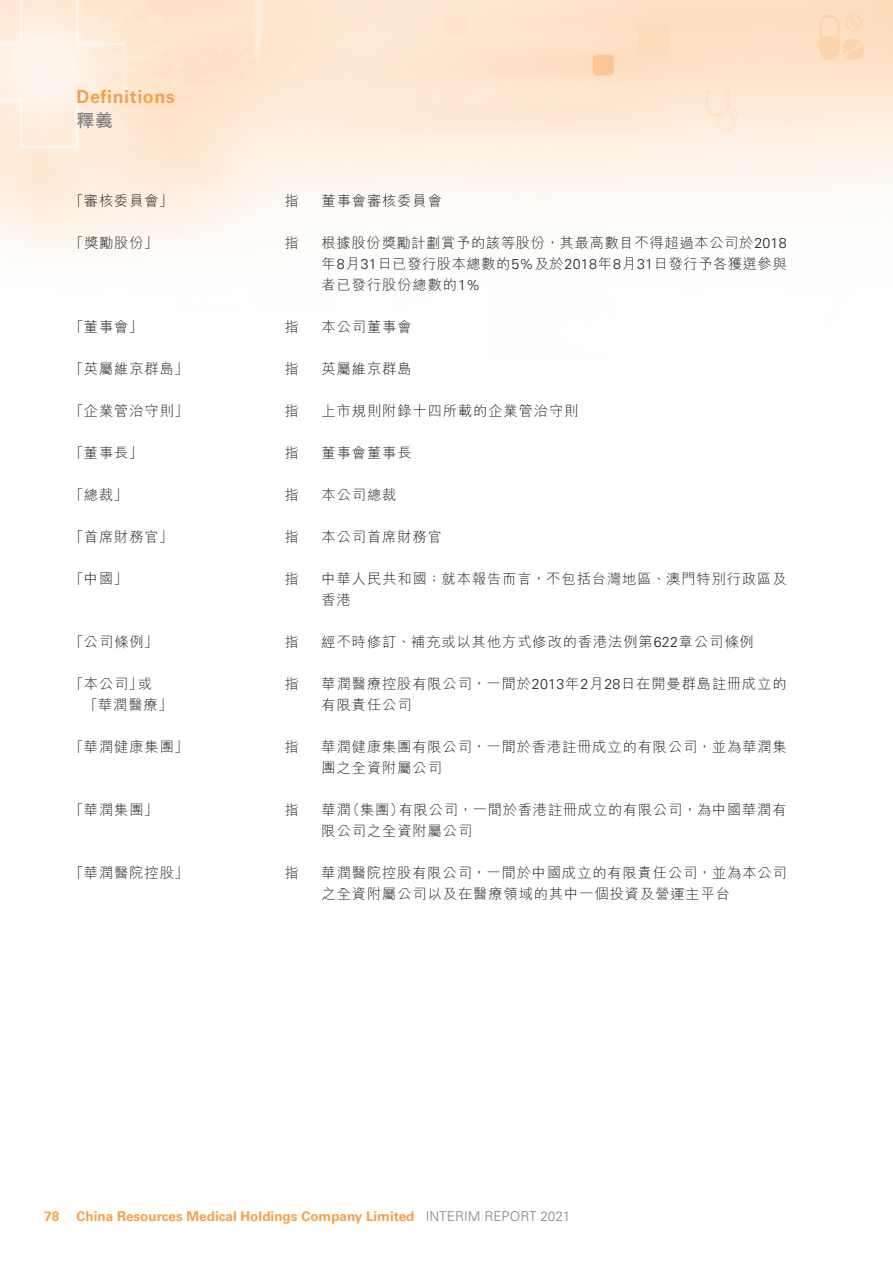
<style>
.page{position:relative;width:893px;height:1263px;background:#fff}
.page>*{position:absolute;margin:0;border:0;box-sizing:border-box;transform-origin:0 0}
.t1{font:700 18px "Univers LT Std";letter-spacing:.03em;color:#f89f4e}
.t2{font:700 18px "M Hei HK";color:#808285}
._01_Body_Text{font:300 14.25px/21px "M Hei HK";letter-spacing:.065em;color:#231f20}
._15_Table_Stub{font:300 14.25px/21px "M Hei HK";letter-spacing:.065em;color:#231f20}
.t3{font:700 13.5px "Univers LT Std";color:#f89f4e}
.s1{font-family:"Univers LT Std"}
.s2{font-weight:300;color:#808285}
</style>
<div class="page">
<img style="left:0;top:0;width:893px;height:250px">
<p class="t1" style="left:77px;top:86px;width:100px">Definitions</p>
<p class="t2" style="left:77px;top:107px;width:38px">釋義</p>
<p class="_15_Table_Stub" style="left:69px;top:190px;width:105px">「審核委員會」</p>
<p class="_01_Body_Text" style="left:284px;top:190px;width:16px">指</p>
<p class="_01_Body_Text" style="left:322px;top:190px;width:122px">董事會審核委員會</p>
<p class="_15_Table_Stub" style="left:69px;top:232px;width:90px">「獎勵股份」</p>
<p class="_01_Body_Text" style="left:284px;top:232px;width:16px">指</p>
<p class="_01_Body_Text" style="left:322px;top:232px;width:467px;text-align:justify">根據股份獎勵計劃賞予的該等股份，其最高數目不得超過本公司於<span class="s1">2018</span>年<span class="s1">8</span>月<span class="s1">31</span>日已發行股本總數的<span class="s1">5%</span>及於<span class="s1">2018</span>年<span class="s1">8</span>月<span class="s1">31</span>日發行予各獲選參與者已發行股份總數的<span class="s1">1%</span></p>
<p class="_15_Table_Stub" style="left:69px;top:316px;width:75px">「董事會」</p>
<p class="_01_Body_Text" style="left:284px;top:316px;width:16px">指</p>
<p class="_01_Body_Text" style="left:322px;top:316px;width:92px">本公司董事會</p>
<p class="_15_Table_Stub" style="left:69px;top:358px;width:120px">「英屬維京群島」</p>
<p class="_01_Body_Text" style="left:284px;top:358px;width:16px">指</p>
<p class="_01_Body_Text" style="left:322px;top:358px;width:92px">英屬維京群島</p>
<p class="_15_Table_Stub" style="left:69px;top:400px;width:120px">「企業管治守則」</p>
<p class="_01_Body_Text" style="left:284px;top:400px;width:16px">指</p>
<p class="_01_Body_Text" style="left:322px;top:400px;width:258px">上市規則附錄十四所載的企業管治守則</p>
<p class="_15_Table_Stub" style="left:69px;top:442px;width:75px">「董事長」</p>
<p class="_01_Body_Text" style="left:284px;top:442px;width:16px">指</p>
<p class="_01_Body_Text" style="left:322px;top:442px;width:92px">董事會董事長</p>
<p class="_15_Table_Stub" style="left:69px;top:484px;width:60px">「總裁」</p>
<p class="_01_Body_Text" style="left:284px;top:484px;width:16px">指</p>
<p class="_01_Body_Text" style="left:322px;top:484px;width:76px">本公司總裁</p>
<p class="_15_Table_Stub" style="left:69px;top:526px;width:105px">「首席財務官」</p>
<p class="_01_Body_Text" style="left:284px;top:526px;width:16px">指</p>
<p class="_01_Body_Text" style="left:322px;top:526px;width:122px">本公司首席財務官</p>
<p class="_15_Table_Stub" style="left:69px;top:568px;width:60px">「中國」</p>
<p class="_01_Body_Text" style="left:284px;top:568px;width:16px">指</p>
<p class="_01_Body_Text" style="left:322px;top:568px;width:466px">中華人民共和國；就本報告而言，不包括台灣地區、澳門特別行政區及香港</p>
<p class="_15_Table_Stub" style="left:69px;top:631px;width:90px">「公司條例」</p>
<p class="_01_Body_Text" style="left:284px;top:631px;width:16px">指</p>
<p class="_01_Body_Text" style="left:322px;top:631px;width:434px">經不時修訂、補充或以其他方式修改的香港法例第<span class="s1">622</span>章公司條例</p>
<p class="_15_Table_Stub" style="left:84px;top:673px;width:90px;text-indent:-14px">「本公司」或<br>「華潤醫療」</p>
<p class="_01_Body_Text" style="left:284px;top:673px;width:16px">指</p>
<p class="_01_Body_Text" style="left:322px;top:673px;width:467px">華潤醫療控股有限公司，一間於<span class="s1">2013</span>年<span class="s1">2</span>月<span class="s1">28</span>日在開曼群島註冊成立的有限責任公司</p>
<p class="_15_Table_Stub" style="left:69px;top:736px;width:120px">「華潤健康集團」</p>
<p class="_01_Body_Text" style="left:284px;top:736px;width:16px">指</p>
<p class="_01_Body_Text" style="left:322px;top:736px;width:467px">華潤健康集團有限公司，一間於香港註冊成立的有限公司，並為華潤集團之全資附屬公司</p>
<p class="_15_Table_Stub" style="left:69px;top:799px;width:90px">「華潤集團」</p>
<p class="_01_Body_Text" style="left:284px;top:799px;width:16px">指</p>
<p class="_01_Body_Text" style="left:322px;top:799px;width:466px">華潤（集團）有限公司，一間於香港註冊成立的有限公司，為中國華潤有限公司之全資附屬公司</p>
<p class="_15_Table_Stub" style="left:69px;top:862px;width:120px">「華潤醫院控股」</p>
<p class="_01_Body_Text" style="left:284px;top:862px;width:16px">指</p>
<p class="_01_Body_Text" style="left:322px;top:862px;width:467px">華潤醫院控股有限公司，一間於中國成立的有限責任公司，並為本公司之全資附屬公司以及在醫療領域的其中一個投資及營運主平台</p>
<p class="t3" style="left:44px;top:1208px;width:17px">78</p>
<p class="t3" style="left:77px;top:1208px;width:495px">China Resources Medical Holdings Company Limited <span class="s2">INTERIM REPORT 2021</span></p>
</div>
